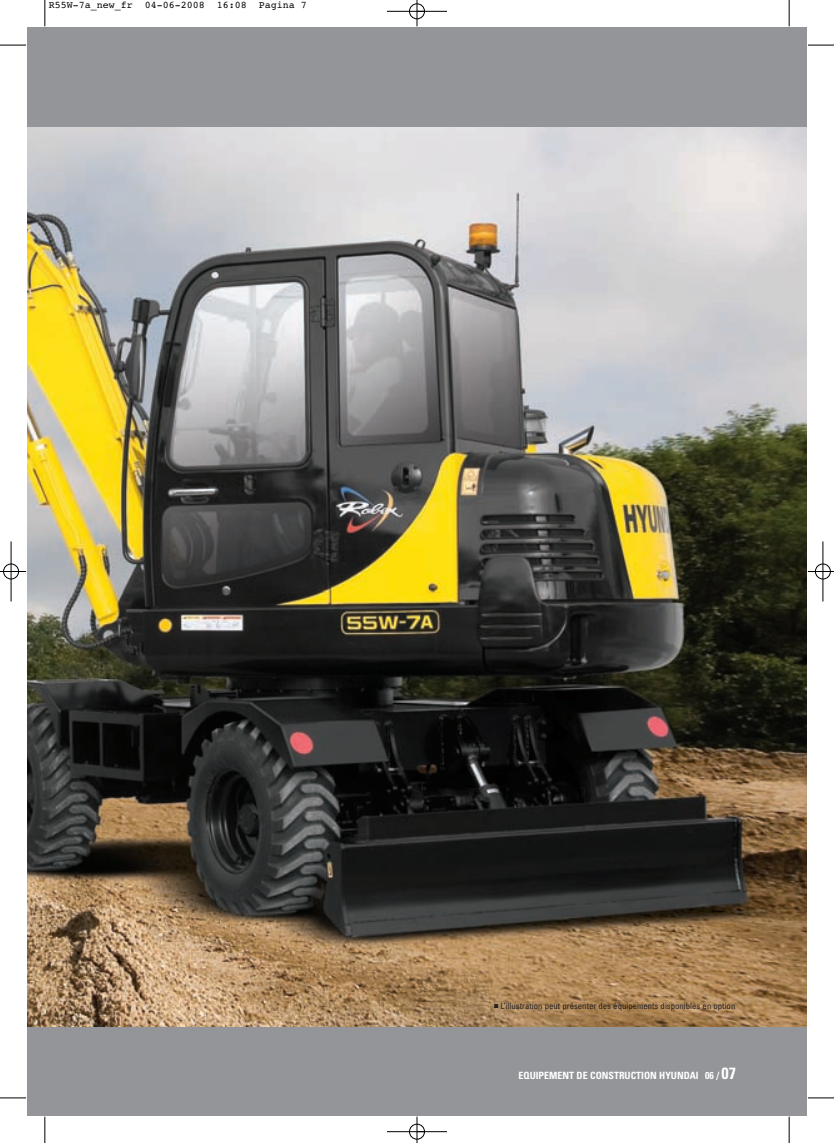
<style>
.page{position:relative;width:834px;height:1143px;background:#fff}
.page>*{position:absolute;margin:0;border:0;box-sizing:border-box;transform-origin:0 0}
.t1{font:700 condensed 10px "Univers LT Std";color:#fff}
.t2{font:10px "Courier";color:#000}
.t3{font:condensed 8.75px "Univers LT Std";color:#231f20}
.s1{font-size:16.25px}
</style>
<div class="page">
<img style="left:27px;top:126px;width:780px;height:901px">
<div style="left:27px;top:1027px;width:780px;height:88px;background:#939598"></div>
<div style="left:27px;top:27px;width:780px;height:99px;background:#939598"></div>
<svg style="left:45px;top:0;width:1px;height:26px"></svg>
<svg style="left:0;top:45px;width:26px;height:1px"></svg>
<svg style="left:789px;top:0;width:1px;height:26px"></svg>
<svg style="left:808px;top:45px;width:26px;height:1px"></svg>
<svg style="left:45px;top:1116px;width:1px;height:26px"></svg>
<svg style="left:0;top:1097px;width:26px;height:1px"></svg>
<svg style="left:789px;top:1116px;width:1px;height:26px"></svg>
<svg style="left:808px;top:1097px;width:26px;height:1px"></svg>
<div style="left:409px;top:1123px;width:16px;height:16px;border:1px solid #fff;border-radius:50%"></div>
<div style="left:3px;top:563px;width:16px;height:16px;border:1px solid #fff;border-radius:50%"></div>
<div style="left:815px;top:563px;width:15px;height:16px;border:1px solid #fff;border-radius:50%"></div>
<hr style="left:387px;top:11px;width:60px;height:1px;background:#000">
<hr style="left:387px;top:1131px;width:60px;height:1px;background:#000">
<hr style="left:11px;top:541px;width:1px;height:60px;background:#000">
<hr style="left:822px;top:541px;width:1px;height:60px;background:#000">
<svg style="left:417px;top:0;width:1px;height:26px"></svg>
<svg style="left:417px;top:1116px;width:1px;height:26px"></svg>
<svg style="left:0;top:571px;width:26px;height:1px"></svg>
<svg style="left:808px;top:571px;width:26px;height:1px"></svg>
<div style="left:409px;top:4px;width:16px;height:15px;border:1px solid #000;border-radius:50%"></div>
<div style="left:409px;top:1124px;width:16px;height:15px;border:1px solid #000;border-radius:50%"></div>
<div style="left:3px;top:564px;width:16px;height:15px;border:1px solid #000;border-radius:50%"></div>
<div style="left:815px;top:564px;width:15px;height:15px;border:1px solid #000;border-radius:50%"></div>
<p class="t2" style="left:49px;top:1px;width:260px">R55W-7a_new_fr 04-06-2008 16:08 Pagina 7</p>
<p class="t3" style="left:494px;top:1002px;width:243px">■ L’illustration peut présenter des équipements disponibles en option</p>
<p class="t1" style="left:518px;top:1071px;width:219px">EQUIPEMENT DE CONSTRUCTION HYUNDAI 06 / <span class="s1">07</span></p>
</div>
